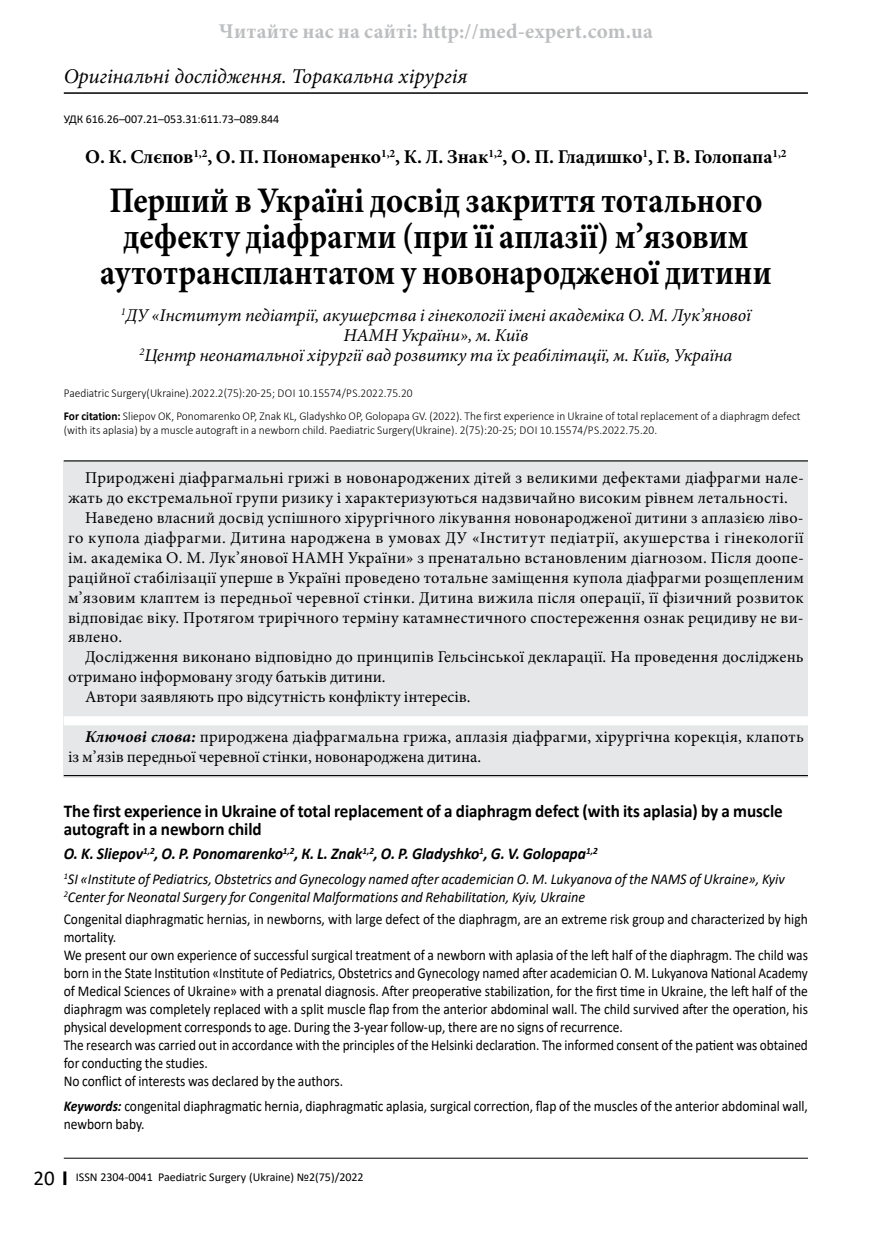
<style>
.page{position:relative;width:893px;height:1234px;background:#fff}
.page>*{position:absolute;margin:0;border:0;box-sizing:border-box;transform-origin:0 0}
.t1{font:700 36px/36px "Minion Pro";color:#000;text-align:center;scale:.9 1}
.t2{font:700 21px "Minion Pro";letter-spacing:.01em;color:#bcbec0}
.t3{font:italic 21px "Minion Pro";color:#000}
.t4{font:700 19.5px "Minion Pro";letter-spacing:-.005em;color:#000}
.t5{font:italic 18px/20px "Minion Pro";color:#000;text-align:center}
.t6{font:700 18px/18px "Calibri";letter-spacing:-.005em;color:#000;scale:.95 1}
.t7{font:16.5px/20px "Minion Pro";letter-spacing:.02em;color:#000}
.t8{font:16.5px "Minion Pro";color:#000}
.t9{font:italic 700 16.5px "Calibri";color:#000;scale:.95 1}
.t10{font:15px/18px "Calibri";color:#000;scale:.9 1}
.t11{font:italic 15px/18px "Calibri";color:#000;scale:.95 1}
.t12{font:300 12px/23px "Calibri";color:#000;scale:.95 1}
.t13{font:12px "Calibri";color:#000}
.s1{font-weight:700}
.s2{font-weight:700;font-style:italic}
.s3{font-size:21px}
</style>
<div class="page">
<hr style="left:64px;top:92px;width:744px;height:2px;background:#000">
<svg style="left:63px;top:1171px;width:3px;height:13px"></svg>
<hr style="left:64px;top:1157px;width:744px;height:1px;background:#000">
<div style="left:64px;top:460px;width:744px;height:318px;background:#e6e7e8"></div>
<hr style="left:64px;top:460px;width:744px;height:1px;background:#000">
<div style="left:64px;top:716px;width:744px;height:9px;background:#fff"></div>
<hr style="left:64px;top:774px;width:744px;height:2px;background:#000">
<h2 class="t2" style="left:219px;top:16px;width:435px">Читайте нас на сайті: http://med-expert.com.ua</h2>
<h2 class="t3" style="left:64px;top:62px;width:405px">Оригінальні дослідження. Торакальна хірургія</h2>
<p class="t13" style="left:64px;top:111px;width:217px">УДК 616.26–007.21–053.31:611.73–089.844</p>
<h3 class="t4" style="left:85px;top:143px;width:703px">О. К. Слєпов<sup>1,2</sup>, О. П. Пономаренко<sup>1,2</sup>, К. Л. Знак<sup>1,2</sup>, О. П. Гладишко<sup>1</sup>, Г. В. Голопапа<sup>1,2</sup></h3>
<h1 class="t1" style="left:100px;top:182px;width:748px">Перший в Україні досвід закриття тотального дефекту діафрагми (при її аплазії) м’язовим аутотрансплантатом у новонародженої дитини</h1>
<p class="t5" style="left:121px;top:305px;width:632px"><sup>1</sup>ДУ «Інститут педіатрії, акушерства і гінекології імені академіка О. М. Лук’янової<br>НАМН України», м. Київ<br><sup>2</sup>Центр неонатальної хірургії вад розвитку та їх реабілітації, м. Київ, Україна</p>
<p class="t12" style="left:64px;top:381px;width:777px">Paediatric Surgery(Ukraine).2022.2(75):20-25; DOI 10.15574/PS.2022.75.20<br><span class="s1">For citation:</span> Sliеpov OK, Ponomarenko OP, Znak КL, Gladyshko OP, Golopapa GV. (2022). The first experience in Ukraine of total replacement of a diaphragm defect</p>
<p class="t12" style="left:64px;top:418px;width:626px">(with its aplasia) by a muscle autograft in a newborn child. Paediatric Surgery(Ukraine). 2(75):20-25; DOI 10.15574/PS.2022.75.20.</p>
<p class="t7" style="left:85px;top:467px;width:720px">Природжені діафрагмальні грижі в новонароджених дітей з великими дефектами діафрагми нале-</p>
<p class="t7" style="left:68px;top:487px;width:721px">жать до екстремальної групи ризику і характеризуються надзвичайно високим рівнем летальності.</p>
<p class="t7" style="left:85px;top:507px;width:720px">Наведено власний досвід успішного хірургічного лікування новонародженої дитини з аплазією ліво-</p>
<p class="t7" style="left:68px;top:527px;width:737px">го купола діафрагми. Дитина народжена в умовах ДУ «Інститут педіатрії, акушерства і гінекології</p>
<p class="t7" style="left:68px;top:547px;width:737px">ім. академіка О. М. Лук’янової НАМН України» з пренатально встановленим діагнозом. Після доопе-</p>
<p class="t7" style="left:68px;top:567px;width:737px">раційної стабілізації уперше в Україні проведено тотальне заміщення купола діафрагми розщепленим</p>
<p class="t7" style="left:68px;top:587px;width:737px">м’язовим клаптем із передньої черевної стінки. Дитина вижила після операції, її фізичний розвиток</p>
<p class="t7" style="left:68px;top:607px;width:737px">відповідає віку. Протягом трирічного терміну катамнестичного спостереження ознак рецидиву не ви-</p>
<p class="t7" style="left:68px;top:627px;width:56px">явлено.</p>
<p class="t7" style="left:85px;top:647px;width:720px">Дослідження виконано відповідно до принципів Гельсінської декларації. На проведення досліджень</p>
<p class="t8" style="left:68px;top:666px;width:319px">отримано інформовану згоду батьків дитини.</p>
<p class="t8" style="left:85px;top:686px;width:387px">Автори заявляють про відсутність конфлікту інтересів.</p>
<p class="t7" style="left:68px;top:727px;width:737px;text-indent:17px"><span class="s2">Ключові слова:</span> природжена діафрагмальна грижа, аплазія діафрагми, хірургічна корекція, клапоть із м’язів передньої черевної стінки, новонароджена дитина.</p>
<p class="t6" style="left:64px;top:801px;width:758px">The first experience in Ukraine of total replacement of a diaphragm defect (with its aplasia) by a muscle autograft in a newborn child</p>
<p class="t9" style="left:64px;top:842px;width:563px">O. K. Sliеpov<sup>1,2</sup>, O. P. Ponomarenko<sup>1,2</sup>, К. L. Znak<sup>1,2</sup>, O. P. Gladyshko<sup>1</sup>, G. V. Golopapa<sup>1,2</sup></p>
<p class="t11" style="left:64px;top:869px;width:760px"><sup>1</sup>SI «Institute of Pediatrics, Obstetrics and Gynecology named after academician O. M. Lukyanova of the NAMS of Ukraine», Kyiv<br><sup>2</sup>Center for Neonatal Surgery for Congenital Malformations and Rehabilitation, Kyiv, Ukraine</p>
<p class="t10" style="left:64px;top:909px;width:828px">Congenital diaphragmatic hernias, in newborns, with large defect of the diaphragm, are an extreme risk group and characterized by high mortality.<br>We present our own experience of successful surgical treatment of a newborn with aplasia of the left half of the diaphragm. The child was born in the State Institution «Institute of Pediatrics, Obstetrics and Gynecology named after academician O. M. Lukyanova National Academy of Medical Sciences of Ukraine» with a prenatal diagnosis. After preoperative stabilization, for the first time in Ukraine, the left half of the diaphragm was completely replaced with a split muscle flap from the anterior abdominal wall. The child survived after the operation, his physical development corresponds to age. During the 3-year follow-up, there are no signs of recurrence.<br>The research was carried out in accordance with the principles of the Helsinki declaration. The informed consent of the patient was obtained for conducting the studies.<br>No conflict of interests was declared by the authors.</p>
<p class="t10" style="left:64px;top:1095px;width:828px"><span class="s2">Keywords:</span> congenital diaphragmatic hernia, diaphragmatic aplasia, surgical correction, flap of the muscles of the anterior abdominal wall, newborn baby.</p>
<p class="t13" style="left:33px;top:1167px;width:332px"><span class="s3">20</span> ISSN 2304-0041 Paediatric Surgery (Ukraine) №2(75)/2022</p>
</div>
